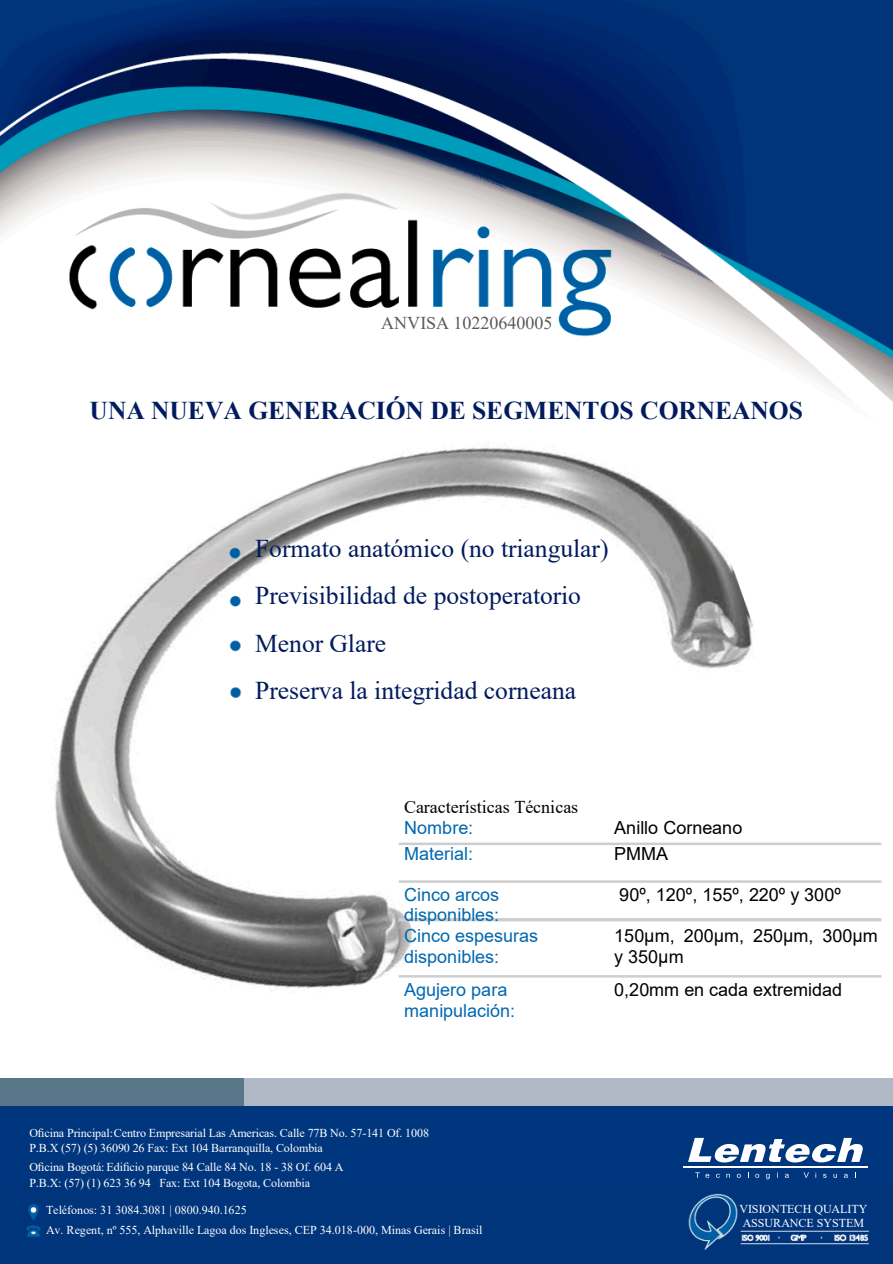
<style>
.page{position:relative;width:893px;height:1264px;background:#fff}
.page>*{position:absolute;margin:0;border:0;box-sizing:border-box;transform-origin:0 0}
.t1{font:25.5px/47.4px "Times New Roman";color:#001b5e}
.t2{font:700 25.5px "Times New Roman";color:#001b5e}
.t3{font:18px/20.7px "Arial";color:#000}
.t4{font:18px/20.7px "Arial";color:#0068b0}
.t5{font:18px "Times New Roman";color:#000}
.t6{font:18px "Times New Roman";color:#595959}
.t7{font:12px/15.8px "Times New Roman";letter-spacing:-.01em;color:#fff}
</style>
<div class="page">
<img style="left:0;top:0;width:893px;height:1263px">
<div style="left:0;top:1087px;width:244px;height:95px;background:#00367d"></div>
<div style="left:244px;top:1087px;width:649px;height:95px;background:#00367d"></div>
<div style="left:0;top:1078px;width:244px;height:27px;background:#587788"></div>
<svg style="left:726px;top:1173px;width:4px;height:4px"></svg>
<svg style="left:755px;top:1173px;width:4px;height:4px"></svg>
<svg style="left:766px;top:1173px;width:4px;height:5px"></svg>
<svg style="left:785px;top:1173px;width:4px;height:4px"></svg>
<svg style="left:804px;top:1172px;width:5px;height:5px"></svg>
<svg style="left:823px;top:1173px;width:4px;height:4px"></svg>
<svg style="left:844px;top:1173px;width:4px;height:4px"></svg>
<hr style="left:683px;top:1165px;width:184px;height:1px;background:#fff">
<svg style="left:688px;top:1137px;width:175px;height:25px"></svg>
<svg style="left:695px;top:1172px;width:14px;height:5px"></svg>
<div style="left:244px;top:1078px;width:649px;height:27px;background:#b0b9c5"></div>
<h2 class="t6" style="left:381px;top:310px;width:173px">ANVISA 10220640005</h2>
<h1 class="t2" style="left:90px;top:392px;width:715px">UNA NUEVA GENERACIÓN DE SEGMENTOS CORNEANOS</h1>
<h1 class="t1" style="left:255px;top:524px;width:355px">Formato anatómico (no triangular)<br>Previsibilidad de postoperatorio<br>Menor Glare<br>Preserva la integridad corneana</h1>
<h2 class="t5" style="left:404px;top:794px;width:176px">Características Técnicas</h2>
<h2 class="t4" style="left:404px;top:817px;width:71px">Nombre:</h2>
<h2 class="t3" style="left:614px;top:817px;width:130px">Anillo Corneano</h2>
<h2 class="t4" style="left:404px;top:842px;width:71px">Material:</h2>
<h2 class="t3" style="left:614px;top:842px;width:55px">PMMA</h2>
<h2 class="t4" style="left:404px;top:883px;width:97px">Cinco arcos disponibles:</h2>
<h2 class="t3" style="left:619px;top:883px;width:223px">90º, 120º, 155º, 220º y 300º</h2>
<h2 class="t4" style="left:404px;top:925px;width:136px">Cinco espesuras disponibles:</h2>
<h2 class="t3" style="left:614px;top:925px;width:265px">150µm, 200µm, 250µm, 300µm y 350µm</h2>
<h2 class="t4" style="left:404px;top:979px;width:113px">Agujero para manipulación:</h2>
<h2 class="t3" style="left:614px;top:979px;width:229px">0,20mm en cada extremidad</h2>
<p class="t7" style="left:29px;top:1124px;width:401px">Oficina Principal: Centro Empresarial Las Americas. Calle 77B No. 57-141 Of. 1008<br>P.B.X (57) (5) 36090 26 Fax: Ext 104 Barranquilla, Colombia</p>
<p class="t7" style="left:29px;top:1158px;width:316px">Oficina Bogotá: Edificio parque 84 Calle 84 No. 18 - 38 Of. 604 A<br>P.B.X: (57) (1) 623 36 94 Fax: Ext 104 Bogota, Colombia</p>
<p class="t7" style="left:46px;top:1199px;width:438px;line-height:19.8px">Teléfonos: 31 3084.3081 | 0800.940.1625<br>Av. Regent, nº 555, Alphaville Lagoa dos Ingleses, CEP 34.018-000, Minas Gerais | Brasil</p>
<p class="t7" style="left:739px;top:1201px;width:130px;line-height:13.8px">VISIONTECH QUALITY<br>ASSURANCE SYSTEM</p>
</div>
